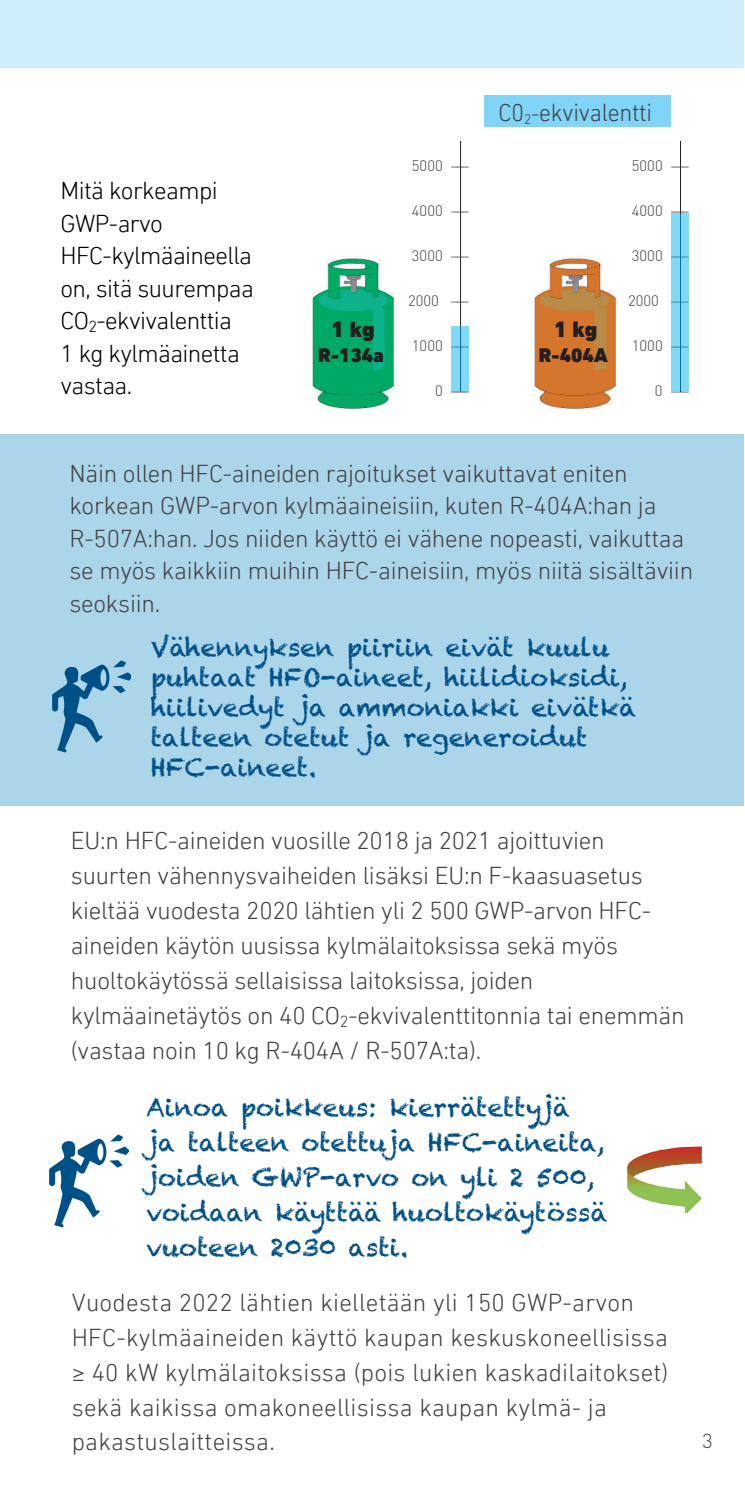
<style>
.page{position:relative;width:745px;height:1489px;background:#fff}
.page>*{position:absolute;margin:0;border:0;box-sizing:border-box;transform-origin:0 0}
.t1{font:300 25px/35px "DIN Next LT Pro";letter-spacing:-.01em;color:#414042}
.t2{font:25px/30px "Chalkduster";color:#005088}
.t3{font:300 25px/34.8px "DIN Next LT Pro";letter-spacing:.01em;color:#414042}
.t4{font:300 25px/32.5px "DIN Next LT Pro";letter-spacing:-.025em;color:#000}
.t5{font:300 25px "DIN Next LT Pro";letter-spacing:-.01em;color:#414042;scale:.95 1}
.t6{font:900 22.5px "DIN Next LT Pro";color:#231f20}
.t7{font:900 20px "DIN Next LT Pro";color:#231f20}
.t8{font:300 20px "DIN";color:#414042}
.t9{font:300 15px "DIN";color:#414042}
.s1{font-size:22px}
</style>
<div class="page">
<div style="left:0;top:434px;width:742px;height:371px;background:#abd5e9"></div>
<img style="left:312px;top:95px;width:377px;height:315px">
<img style="left:52px;top:660px;width:79px;height:93px">
<img style="left:627px;top:1146px;width:75px;height:66px">
<img style="left:49px;top:1134px;width:79px;height:94px">
<div style="left:483px;top:96px;width:187px;height:31px;background:#80d4f7"></div>
<hr style="left:460px;top:141px;width:1px;height:251px;background:#231f20">
<div style="left:451px;top:326px;width:17px;height:66px;background:linear-gradient(to bottom,#7fd8f6,#7fd8f6)"></div>
<hr style="left:679px;top:141px;width:1px;height:251px;background:#231f20">
<svg style="left:670px;top:214px;width:18px;height:177px;background:#80d4f1"></svg>
<div style="left:0;top:1px;width:742px;height:66px;background:#cfedfb"></div>
<p class="t4" style="left:60px;top:174px;width:195px">Mitä korkeampi<br>GWP-arvo<br>HFC-kylmäaineella on, sitä suurempaa<br>CO<sub>2</sub>-ekvivalenttia<br>1 kg kylmäainetta vastaa.</p>
<p class="t6" style="left:331px;top:316px;width:45px">1 kg</p>
<p class="t7" style="left:318px;top:343px;width:67px">R-134a</p>
<p class="t9" style="left:411px;top:156px;width:59px">5000 –––</p>
<p class="t9" style="left:411px;top:201px;width:59px">4000 –––</p>
<p class="t9" style="left:411px;top:246px;width:59px">3000 –––</p>
<p class="t9" style="left:408px;top:291px;width:63px">2000 –––</p>
<p class="t9" style="left:411px;top:336px;width:59px">1000 –––</p>
<p class="t9" style="left:435px;top:381px;width:36px">0 –––</p>
<p class="t5" style="left:498px;top:98px;width:163px">C0<sub>2</sub><span class="s1">-</span>ekvivalentti</p>
<p class="t6" style="left:553px;top:316px;width:45px">1 kg</p>
<p class="t7" style="left:538px;top:343px;width:71px">R-404A</p>
<p class="t9" style="left:631px;top:156px;width:59px">5000 –––</p>
<p class="t9" style="left:631px;top:201px;width:59px">4000 –––</p>
<p class="t9" style="left:631px;top:246px;width:59px">3000 –––</p>
<p class="t9" style="left:627px;top:291px;width:63px">2000 –––</p>
<p class="t9" style="left:631px;top:336px;width:59px">1000 –––</p>
<p class="t9" style="left:654px;top:381px;width:36px">0 –––</p>
<p class="t1" style="left:69px;top:456px;width:625px;line-height:32.5px">Näin ollen HFC-aineiden rajoitukset vaikuttavat eniten korkean GWP-arvon kylmäaineisiin, kuten R-404A:han ja R-507A:han. Jos niiden käyttö ei vähene nopeasti, vaikuttaa se myös kaikkiin muihin HFC-aineisiin, myös niitä sisältäviin seoksiin.</p>
<p class="t2" style="left:151px;top:632px;width:485px">Vähennyksen piiriin eivät kuulu puhtaat HFO-aineet, hiilidioksidi, hiilivedyt ja ammoniakki eivätkä talteen otetut ja regeneroidut<br>HFC-aineet.</p>
<p class="t1" style="left:71px;top:822px;width:614px">EU:n HFC-aineiden vuosille 2018 ja 2021 ajoittuvien suurten vähennysvaiheiden lisäksi EU:n F-kaasuasetus kieltää vuodesta 2020 lähtien yli 2 500 GWP-arvon HFC&shy;aineiden käytön uusissa kylmälaitoksissa sekä myös huoltokäytössä sellaisissa laitoksissa, joiden kylmäainetäytös on 40 CO<sub>2</sub>-ekvivalenttitonnia tai enemmän (vastaa noin 10 kg R-404A / R-507A:ta).</p>
<p class="t2" style="left:146px;top:1089px;width:461px;line-height:35px">Ainoa poikkeus: kierrätettyjä<br>ja talteen otettuja HFC-aineita, joiden GWP-arvo on yli 2 500, voidaan käyttää huoltokäytössä vuoteen 2030 asti.</p>
<p class="t3" style="left:72px;top:1284px;width:598px">Vuodesta 2022 lähtien kielletään yli 150 GWP-arvon HFC-kylmäaineiden käyttö kaupan keskuskoneellisissa ≥ 40 kW kylmälaitoksissa (pois lukien kaskadilaitokset) sekä kaikissa omakoneellisissa kaupan kylmä- ja pakastuslaitteissa.</p>
<p class="t8" style="left:702px;top:1428px;width:12px">3</p>
</div>
